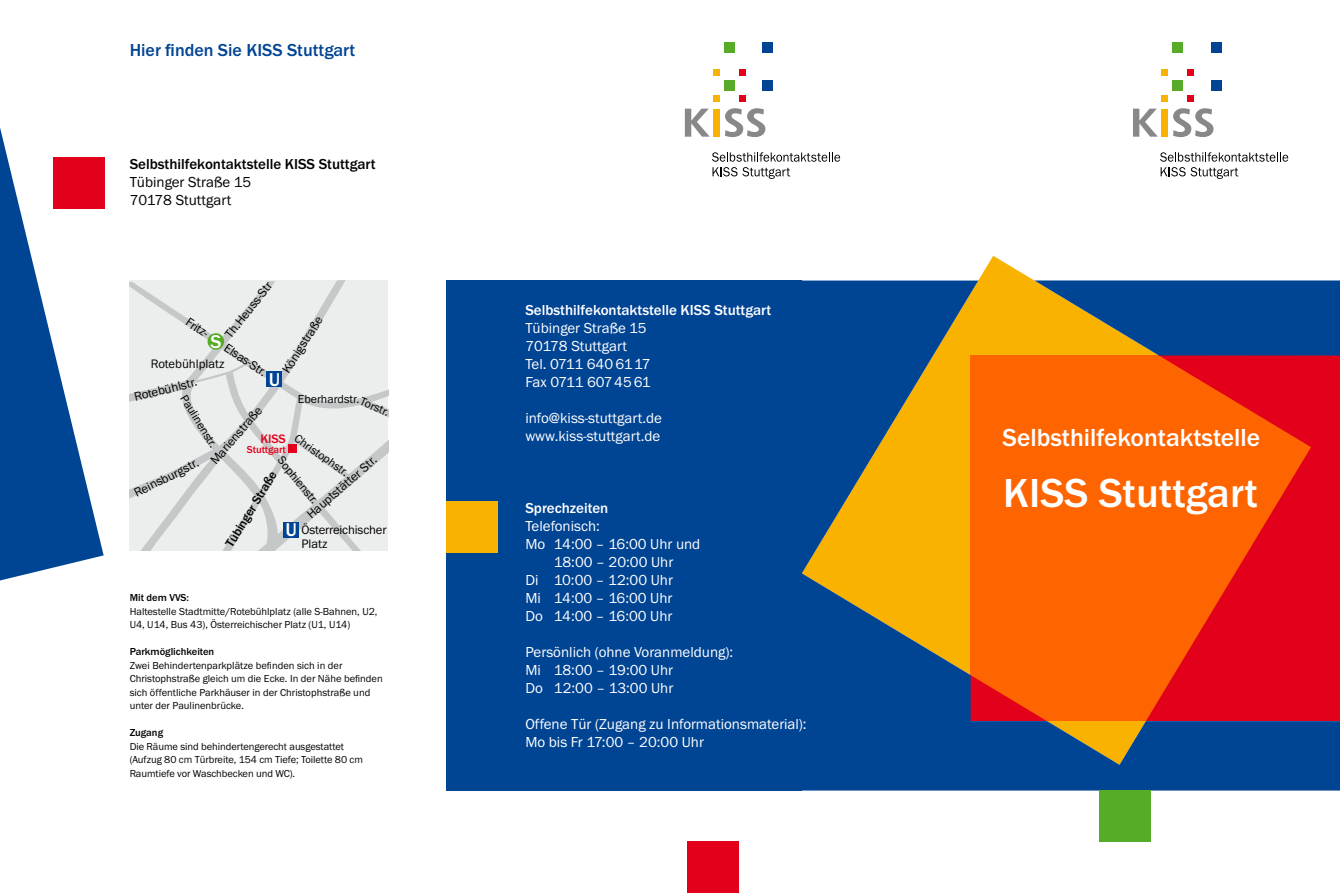
<style>
.page{position:relative;width:1340px;height:893px;background:#fff}
.page>*{position:absolute;margin:0;border:0;box-sizing:border-box;transform-origin:0 0}
.t1{font:500 42px "Franklin Gothic Itc T";color:#fff}
.t2{font:500 25.5px "Franklin Gothic Itc T";color:#fff}
.t3{font:500 19.2px "Franklin Gothic Itc T";color:#fff}
.t4{font:500 18px "Franklin Gothic Itc T";color:#004494}
.t5{font:15px/18px "Franklin Gothic Itc T";color:#fff}
.t6{font:500 15px "Franklin Gothic Itc T";color:#fff}
.t7{font:500 15px "Franklin Gothic Itc T";color:#000}
.t8{font:15px/18px "Franklin Gothic Itc T";color:#000}
.t9{font:12.75px/13.5px "Franklin Gothic Itc T";letter-spacing:-.01em;color:#000}
.t10{font:500 12.75px "Franklin Gothic Itc T";color:#000}
.t11{font:500 12.75px "Franklin Gothic Itc T";color:#e2001a}
.t12{font:12px "Franklin Gothic Itc T";color:#000}
.t13{font:10.5px/13.5px "Franklin Gothic Itc T";color:#000}
.t14{font:500 10.5px "Franklin Gothic Itc T";color:#000}
.t15{font:500 10.5px "Franklin Gothic Itc T";letter-spacing:-.01em;color:#e2001a}
.s1{font-weight:500;font-size:19.2px;color:#fff}
</style>
<div class="page">
<div style="left:446px;top:281px;width:355px;height:510px;background:#004494"></div>
<div style="left:970px;top:356px;width:369px;height:365px;background:#e2001a"></div>
<svg style="left:1133px;top:109px;width:24px;height:28px"></svg>
<svg style="left:1173px;top:108px;width:40px;height:29px"></svg>
<div style="left:1160px;top:95px;width:7px;height:7px;background:#f9b200"></div>
<div style="left:1187px;top:95px;width:7px;height:7px;background:#e2001a"></div>
<div style="left:1160px;top:69px;width:7px;height:7px;background:#f9b200"></div>
<div style="left:1187px;top:69px;width:7px;height:7px;background:#e2001a"></div>
<div style="left:1172px;top:80px;width:10px;height:11px;background:#57ab27"></div>
<div style="left:1210px;top:80px;width:11px;height:11px;background:#004494"></div>
<div style="left:1172px;top:42px;width:10px;height:10px;background:#57ab27"></div>
<div style="left:1210px;top:42px;width:11px;height:10px;background:#004494"></div>
<div style="left:1160px;top:109px;width:7px;height:28px;background:#f9b200"></div>
<svg style="left:1160px;top:152px;width:128px;height:27px"></svg>
<svg style="left:685px;top:109px;width:24px;height:28px"></svg>
<svg style="left:725px;top:108px;width:40px;height:29px"></svg>
<div style="left:712px;top:95px;width:7px;height:7px;background:#f9b200"></div>
<div style="left:739px;top:95px;width:7px;height:7px;background:#e2001a"></div>
<div style="left:712px;top:69px;width:7px;height:7px;background:#f9b200"></div>
<div style="left:739px;top:69px;width:7px;height:7px;background:#e2001a"></div>
<div style="left:724px;top:80px;width:10px;height:11px;background:#57ab27"></div>
<div style="left:763px;top:80px;width:10px;height:11px;background:#004494"></div>
<div style="left:724px;top:42px;width:10px;height:10px;background:#57ab27"></div>
<div style="left:763px;top:42px;width:10px;height:10px;background:#004494"></div>
<div style="left:712px;top:109px;width:7px;height:28px;background:#f9b200"></div>
<svg style="left:712px;top:152px;width:128px;height:27px"></svg>
<svg style="left:801px;top:256px;width:509px;height:317px;fill:#fe6500"></svg>
<svg style="left:801px;top:281px;width:177px;height:292px;background:#7a784b"></svg>
<svg style="left:1034px;top:280px;width:305px;height:76px;background:#375b75"></svg>
<svg style="left:801px;top:573px;width:538px;height:217px"></svg>
<svg style="left:130px;top:281px;width:258px;height:270px;background:#e5e6e6"></svg>
<div style="left:207px;top:333px;width:17px;height:17px;background:#57ab27;border-radius:50%"></div>
<div style="left:283px;top:522px;width:16px;height:15px;background:#004494"></div>
<div style="left:267px;top:372px;width:15px;height:15px;background:#004494"></div>
<svg style="left:0;top:127px;width:104px;height:454px;fill:#004494"></svg>
<div style="left:54px;top:158px;width:51px;height:51px;background:#e2001a"></div>
<div style="left:446px;top:501px;width:51px;height:51px;background:#f9b200"></div>
<div style="left:288px;top:444px;width:8px;height:9px;background:#e2001a"></div>
<div style="left:1099px;top:791px;width:51px;height:51px;background:#57ab27"></div>
<div style="left:687px;top:842px;width:51px;height:51px;background:#e2001a"></div>
<h3 class="t4" style="left:130px;top:40px;width:227px">Hier finden Sie KISS Stuttgart</h3>
<h3 class="t7" style="left:130px;top:155px;width:247px">Selbsthilfekontaktstelle KISS Stuttgart</h3>
<h3 class="t8" style="left:130px;top:173px;width:123px">Tübinger Straße 15<br>70178 Stuttgart</h3>
<p class="t9" style="left:222px;top:332px;width:69px;rotate:-52deg">Th.Heuss-Str</p>
<h3 class="t3" style="left:269px;top:368px;width:13px">U</h3>
<p class="t9" style="left:279px;top:368px;width:66px;rotate:-58deg">Königstraße</p>
<p class="t9" style="left:191px;top:315px;width:30px;rotate:33deg">Fritz-</p>
<h3 class="t3" style="left:210px;top:330px;width:12px">S</h3>
<p class="t9" style="left:229px;top:341px;width:50px;rotate:33deg">Elsas-Str.</p>
<p class="t9" style="left:207px;top:458px;width:74px;rotate:-49deg">Marienstraße</p>
<p class="t9" style="left:151px;top:356px;width:75px">Rotebühlplatz</p>
<p class="t9" style="left:133px;top:390px;width:66px;rotate:-14deg">Rotebühlstr.</p>
<p class="t12" style="left:189px;top:392px;width:61px;rotate:58deg">Paulinenstr.</p>
<p class="t12" style="left:298px;top:392px;width:63px">Eberhardstr.</p>
<p class="t12" style="left:364px;top:394px;width:32px;rotate:24deg">Torstr.</p>
<p class="t12" style="left:299px;top:431px;width:65px;rotate:35deg">Christophstr.</p>
<p class="t11" style="left:260px;top:432px;width:27px">KISS</p>
<p class="t15" style="left:247px;top:443px;width:40px">Stuttgart</p>
<p class="t12" style="left:286px;top:453px;width:58px;rotate:51deg">Sophienstr.</p>
<p class="t9" style="left:304px;top:511px;width:90px;rotate:-41deg">Hauptstätter Str.</p>
<p class="t9" style="left:132px;top:487px;width:72px;rotate:-27deg">Reinsburgstr.</p>
<p class="t10" style="left:222px;top:543px;width:88px;rotate:-59deg">Tübinger Straße</p>
<p class="t9" style="left:301px;top:523px;width:87px;text-indent:-16px"><span class="s1">U</span> Österreichischer<br>Platz</p>
<p class="t14" style="left:130px;top:592px;width:61px">Mit dem VVS:</p>
<p class="t13" style="left:130px;top:604px;width:249px">Haltestelle Stadtmitte/Rotebühlplatz (alle S-Bahnen, U2,<br>U4, U14, Bus 43), Österreichischer Platz (U1, U14)</p>
<p class="t14" style="left:130px;top:646px;width:86px">Parkmöglichkeiten</p>
<p class="t13" style="left:130px;top:658px;width:254px">Zwei Behindertenparkplätze befinden sich in der Christophstraße gleich um die Ecke. In der Nähe befinden sich öffentliche Parkhäuser in der Christophstraße und unter der Paulinenbrücke.</p>
<p class="t14" style="left:130px;top:727px;width:35px">Zugang</p>
<p class="t13" style="left:130px;top:739px;width:235px">Die Räume sind behindertengerecht ausgestattet (Aufzug 80 cm Türbreite, 154 cm Tiefe; Toilette 80 cm<br>Raumtiefe vor Waschbecken und WC).</p>
<h3 class="t6" style="left:525px;top:301px;width:247px">Selbsthilfekontaktstelle KISS Stuttgart</h3>
<h3 class="t5" style="left:525px;top:319px;width:127px">Tübinger Straße 15<br>70178 Stuttgart<br>Tel. 0711 640 6117<br>Fax 0711 6074561</h3>
<h3 class="t5" style="left:525px;top:409px;width:138px">info@kiss-stuttgart.de www.kiss-stuttgart.de</h3>
<h3 class="t6" style="left:525px;top:499px;width:84px">Sprechzeiten</h3>
<h3 class="t5" style="left:525px;top:517px;width:76px">Telefonisch:</h3>
<h3 class="t5" style="left:525px;top:535px;width:176px">Mo 14:00 – 16:00 Uhr und</h3>
<h3 class="t5" style="left:554px;top:553px;width:121px">18:00 – 20:00 Uhr</h3>
<h3 class="t5" style="left:525px;top:571px;width:149px">Di 10:00 – 12:00 Uhr</h3>
<h3 class="t5" style="left:525px;top:589px;width:149px">Mi 14:00 – 16:00 Uhr</h3>
<h3 class="t5" style="left:525px;top:607px;width:149px">Do 14:00 – 16:00 Uhr</h3>
<h3 class="t5" style="left:525px;top:643px;width:209px">Persönlich (ohne Voranmeldung):<br>Mi 18:00 – 19:00 Uhr<br>Do 12:00 – 13:00 Uhr</h3>
<h3 class="t5" style="left:525px;top:715px;width:283px">Offene Tür (Zugang zu Informationsmaterial):<br>Mo bis Fr 17:00 – 20:00 Uhr</h3>
<h2 class="t2" style="left:1002px;top:423px;width:259px">Selbsthilfekontaktstelle</h2>
<h1 class="t1" style="left:1003px;top:469px;width:256px">KISS Stuttgart</h1>
</div>
